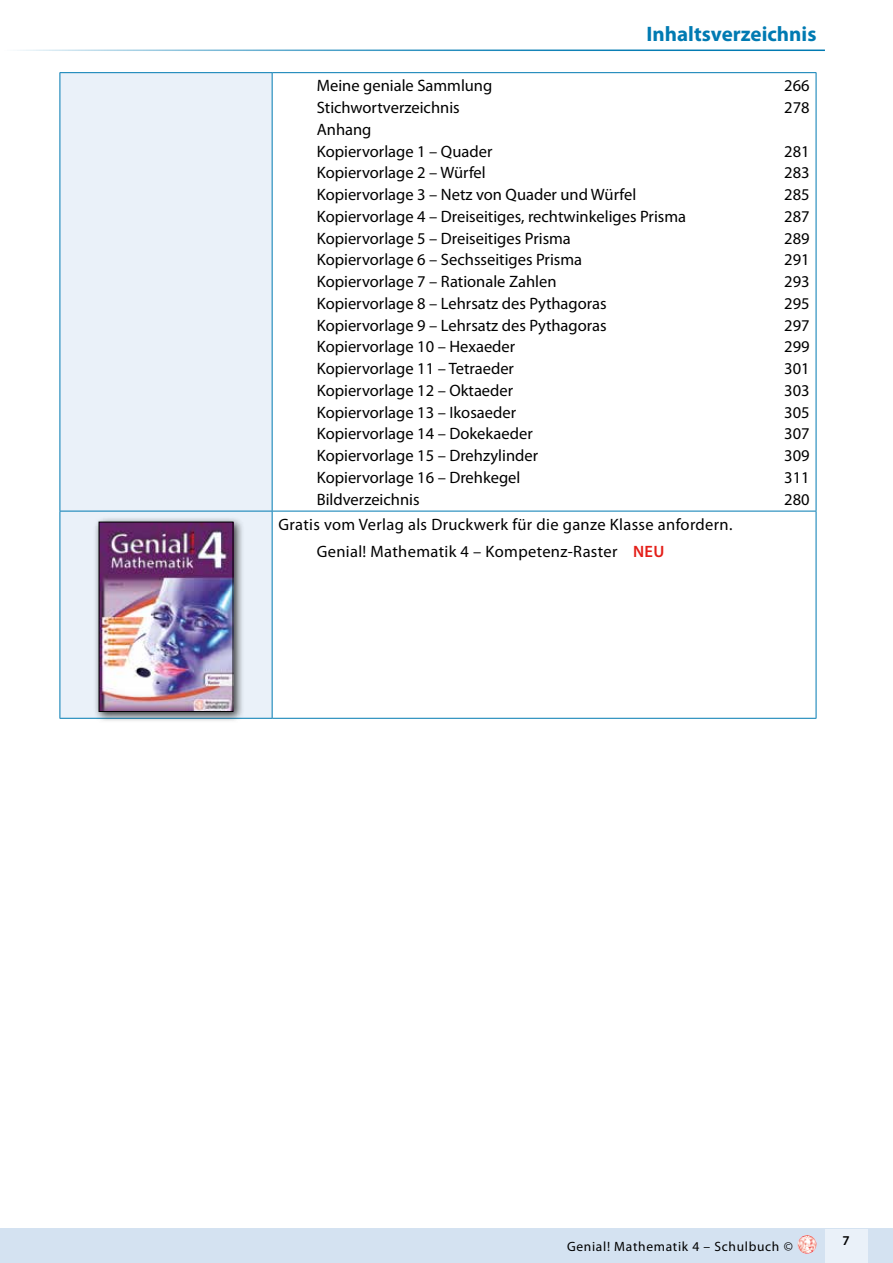
<style>
.page{position:relative;width:893px;height:1263px;background:#fff}
.page>*{position:absolute;margin:0;border:0;box-sizing:border-box;transform-origin:0 0}
.t1{font:700 21px "Myriad Pro";color:#007ab2}
.t2{font:16.5px/21.8px "Myriad Pro";color:#000}
.t3{font:16.5px/26.7px "Myriad Pro";letter-spacing:.02em;color:#000}
.t4{font:13.5px "Myriad Pro";letter-spacing:.05em;color:#000}
.t5{font:600 13.5px "Myriad Pro";color:#000}
.s1{font-weight:600;color:#e41e18}
</style>
<div class="page">
<div style="left:0;top:1229px;width:893px;height:34px;background:#d4e2f1"></div>
<img style="left:798px;top:1235px;width:18px;height:19px;border-radius:9px">
<div style="left:825px;top:1229px;width:42px;height:34px;background:#eaf1f9"></div>
<hr style="left:0;top:50px;width:825px;height:1px;background:#007ab2">
<div style="left:61px;top:73px;width:211px;height:645px;background:#eaf1f9"></div>
<hr style="left:60px;top:72px;width:212px;height:1px;background:#007ab2">
<hr style="left:60px;top:73px;width:1px;height:438px;background:#007ab2">
<hr style="left:272px;top:72px;width:544px;height:1px;background:#007ab2">
<hr style="left:272px;top:73px;width:1px;height:438px;background:#007ab2">
<hr style="left:816px;top:73px;width:1px;height:438px;background:#007ab2">
<hr style="left:60px;top:511px;width:212px;height:1px;background:#007ab2">
<hr style="left:60px;top:511px;width:1px;height:207px;background:#007ab2">
<hr style="left:272px;top:511px;width:544px;height:1px;background:#007ab2">
<hr style="left:272px;top:511px;width:1px;height:207px;background:#007ab2">
<hr style="left:816px;top:511px;width:1px;height:207px;background:#007ab2">
<hr style="left:60px;top:718px;width:212px;height:1px;background:#007ab2">
<hr style="left:272px;top:718px;width:544px;height:1px;background:#007ab2">
<div style="left:93px;top:516px;width:152px;height:207px;background:#000;opacity:.75"></div>
<img style="left:101px;top:524px;width:130px;height:186px">
<div style="left:99px;top:522px;width:134px;height:190px;border:1px solid #000"></div>
<p class="t1" style="left:647px;top:20px;width:171px">Inhaltsverzeichnis</p>
<p class="t2" style="left:317px;top:75px;width:177px">Meine geniale Sammlung</p>
<p class="t2" style="left:784px;top:75px;width:27px">266</p>
<p class="t2" style="left:317px;top:96px;width:144px">Stichwortverzeichnis</p>
<p class="t2" style="left:784px;top:96px;width:27px">278</p>
<p class="t2" style="left:317px;top:118px;width:177px">Anhang<br>Kopiervorlage 1 – Quader</p>
<p class="t2" style="left:784px;top:140px;width:27px">281</p>
<p class="t2" style="left:317px;top:162px;width:170px">Kopiervorlage 2 – Würfel</p>
<p class="t2" style="left:784px;top:162px;width:27px">283</p>
<p class="t2" style="left:317px;top:183px;width:321px">Kopiervorlage 3 – Netz von Quader und Würfel</p>
<p class="t2" style="left:784px;top:183px;width:27px">285</p>
<p class="t2" style="left:317px;top:205px;width:371px">Kopiervorlage 4 – Dreiseitiges, rechtwinkeliges Prisma</p>
<p class="t2" style="left:784px;top:205px;width:27px">287</p>
<p class="t2" style="left:317px;top:227px;width:256px">Kopiervorlage 5 – Dreiseitiges Prisma</p>
<p class="t2" style="left:784px;top:227px;width:27px">289</p>
<p class="t2" style="left:317px;top:249px;width:267px">Kopiervorlage 6 – Sechsseitiges Prisma</p>
<p class="t2" style="left:784px;top:249px;width:27px">291</p>
<p class="t2" style="left:317px;top:270px;width:241px">Kopiervorlage 7 – Rationale Zahlen</p>
<p class="t2" style="left:784px;top:270px;width:27px">293</p>
<p class="t2" style="left:317px;top:292px;width:291px">Kopiervorlage 8 – Lehrsatz des Pythagoras</p>
<p class="t2" style="left:784px;top:292px;width:27px">295</p>
<p class="t2" style="left:317px;top:314px;width:291px">Kopiervorlage 9 – Lehrsatz des Pythagoras</p>
<p class="t2" style="left:784px;top:314px;width:27px">297</p>
<p class="t2" style="left:317px;top:336px;width:200px">Kopiervorlage 10 – Hexaeder</p>
<p class="t2" style="left:784px;top:336px;width:27px">299</p>
<p class="t2" style="left:317px;top:357px;width:199px">Kopiervorlage 11 – Tetraeder</p>
<p class="t2" style="left:784px;top:357px;width:27px">301</p>
<p class="t2" style="left:317px;top:379px;width:198px">Kopiervorlage 12 – Oktaeder</p>
<p class="t2" style="left:784px;top:379px;width:27px">303</p>
<p class="t2" style="left:317px;top:401px;width:201px">Kopiervorlage 13 – Ikosaeder</p>
<p class="t2" style="left:784px;top:401px;width:27px">305</p>
<p class="t2" style="left:317px;top:423px;width:217px">Kopiervorlage 14 – Dokekaeder</p>
<p class="t2" style="left:784px;top:423px;width:27px">307</p>
<p class="t2" style="left:317px;top:444px;width:223px">Kopiervorlage 15 – Drehzylinder</p>
<p class="t2" style="left:784px;top:444px;width:27px">309</p>
<p class="t2" style="left:317px;top:466px;width:205px">Kopiervorlage 16 – Drehkegel</p>
<p class="t2" style="left:784px;top:466px;width:27px">311</p>
<p class="t2" style="left:317px;top:488px;width:104px">Bildverzeichnis</p>
<p class="t2" style="left:784px;top:488px;width:27px">280</p>
<p class="t3" style="left:317px;top:511px;width:417px;text-indent:-38px">Gratis vom Verlag als Druckwerk für die ganze Klasse anfordern.<br>Genial! Mathematik 4 – Kompetenz-Raster <span class="s1">NEU</span></p>
<p class="t4" style="left:567px;top:1238px;width:227px">Genial! Mathematik 4 – Schulbuch ©</p>
<p class="t5" style="left:843px;top:1232px;width:9px">7</p>
</div>
